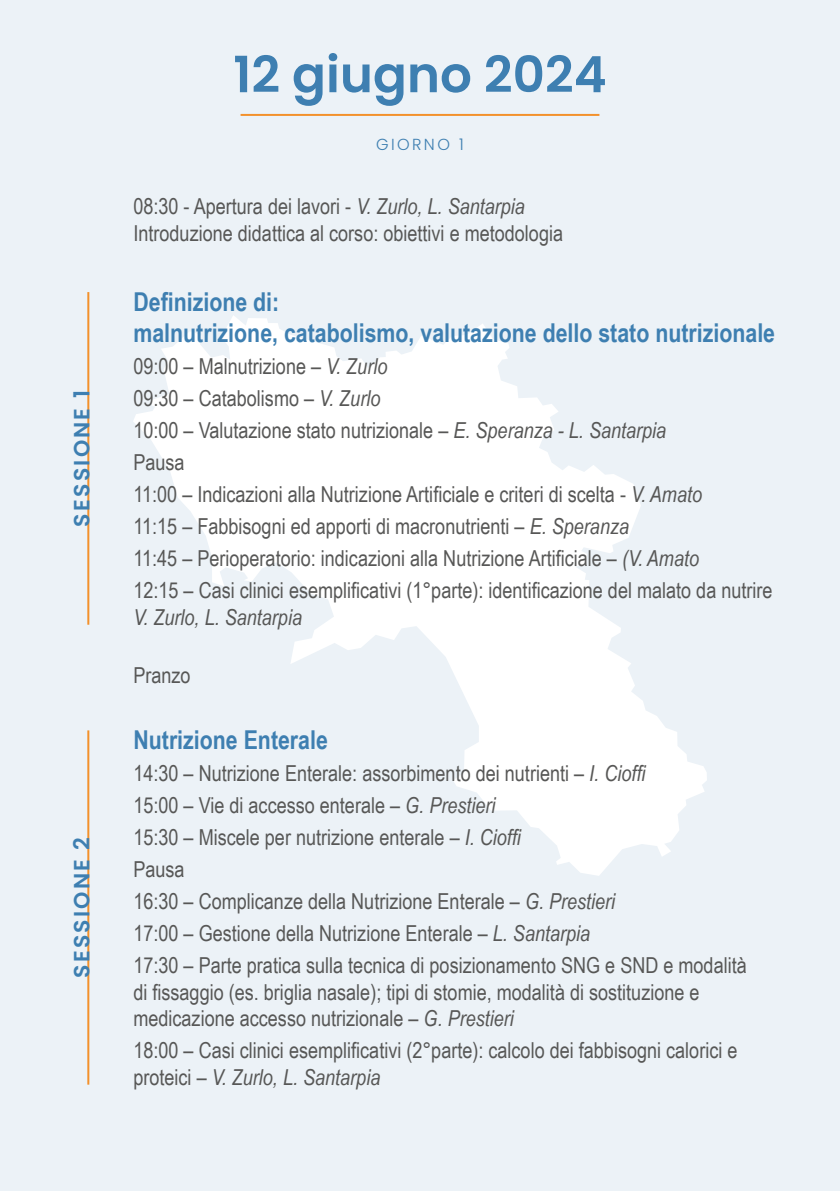
<style>
.page{position:relative;width:840px;height:1191px;background:#fff}
.page>*{position:absolute;margin:0;border:0;box-sizing:border-box;transform-origin:0 0}
.t1{font:600 50px "Poppins";color:#3e7fb1}
.t2{font:700 26px/31.2px "Arial Narrow";color:#3e7fb1}
.t3{font:22px/32px "Arial Narrow";color:#575756}
.t4{font:italic 22px "Arial Narrow";color:#575756}
.t5{font:600 22px "Poppins";letter-spacing:.1em;color:#3e7fb1}
.t6{font:300 16px "Poppins";letter-spacing:.15em;color:#3e7fb1}
.s1{font-style:italic}
</style>
<div class="page">
<div style="left:0;top:0;width:839px;height:1191px;background:#ecf2f7"></div>
<svg style="left:133px;top:315px;width:573px;height:561px"></svg>
<hr style="left:87px;top:292px;width:2px;height:332px;background:#f3912b">
<hr style="left:87px;top:730px;width:2px;height:354px;background:#f3912b">
<hr style="left:240px;top:114px;width:359px;height:2px;background:#f3912b">
<p class="t5" style="left:69px;top:526px;width:138px;rotate:-90deg">SESSIONE 1</p>
<p class="t5" style="left:69px;top:978px;width:142px;rotate:-90deg">SESSIONE 2</p>
<h1 class="t1" style="left:233px;top:46px;width:375px">12 giugno 2024</h1>
<p class="t6" style="left:376px;top:135px;width:89px">GIORNO 1</p>
<p class="t3" style="left:133px;top:192px;width:431px;line-height:26.4px">08:30 - Apertura dei lavori - <span class="s1">V. Zurlo, L. Santarpia<br></span>Introduzione didattica al corso: obiettivi e metodologia</p>
<p class="t2" style="left:133px;top:285px;width:642px">Definizione di:<br>malnutrizione, catabolismo, valutazione dello stato nutrizionale</p>
<p class="t3" style="left:133px;top:350px;width:640px">09:00 – Malnutrizione – <span class="s1">V. Zurlo<br></span>09:30 – Catabolismo – <span class="s1">V. Zurlo<br></span>10:00 – Valutazione stato nutrizionale – <span class="s1">E. Speranza - L. Santarpia<br></span>Pausa<br>11:00 – Indicazioni alla Nutrizione Artificiale e criteri di scelta - <span class="s1">V. Amato<br></span>11:15 – Fabbisogni ed apporti di macronutrienti – <span class="s1">E. Speranza<br></span>11:45 – Perioperatorio: indicazioni alla Nutrizione Artificiale – <span class="s1">(V. Amato<br></span>12:15 – Casi clinici esemplificativi (1°parte): identificazione del malato da nutrire</p>
<p class="t4" style="left:133px;top:602px;width:170px">V. Zurlo, L. Santarpia</p>
<p class="t3" style="left:133px;top:658px;width:59px">Pranzo</p>
<p class="t2" style="left:133px;top:723px;width:196px">Nutrizione Enterale</p>
<p class="t3" style="left:133px;top:756px;width:614px">14:30 – Nutrizione Enterale: assorbimento dei nutrienti – <span class="s1">I. Cioffi<br></span>15:00 – Vie di accesso enterale – <span class="s1">G. Prestieri<br></span>15:30 – Miscele per nutrizione enterale – <span class="s1">I. Cioffi<br></span>Pausa<br>16:30 – Complicanze della Nutrizione Enterale – <span class="s1">G. Prestieri<br></span>17:00 – Gestione della Nutrizione Enterale – <span class="s1">L. Santarpia<br></span>17:30 – Parte pratica sulla tecnica di posizionamento SNG e SND e modalità</p>
<p class="t3" style="left:133px;top:978px;width:567px;line-height:26.4px">di fissaggio (es. briglia nasale); tipi di stomie, modalità di sostituzione e medicazione accesso nutrizionale – <span class="s1">G. Prestieri</span></p>
<p class="t3" style="left:133px;top:1036px;width:605px;line-height:26.4px">18:00 – Casi clinici esemplificativi (2°parte): calcolo dei fabbisogni calorici e proteici – <span class="s1">V. Zurlo, L. Santarpia</span></p>
</div>
